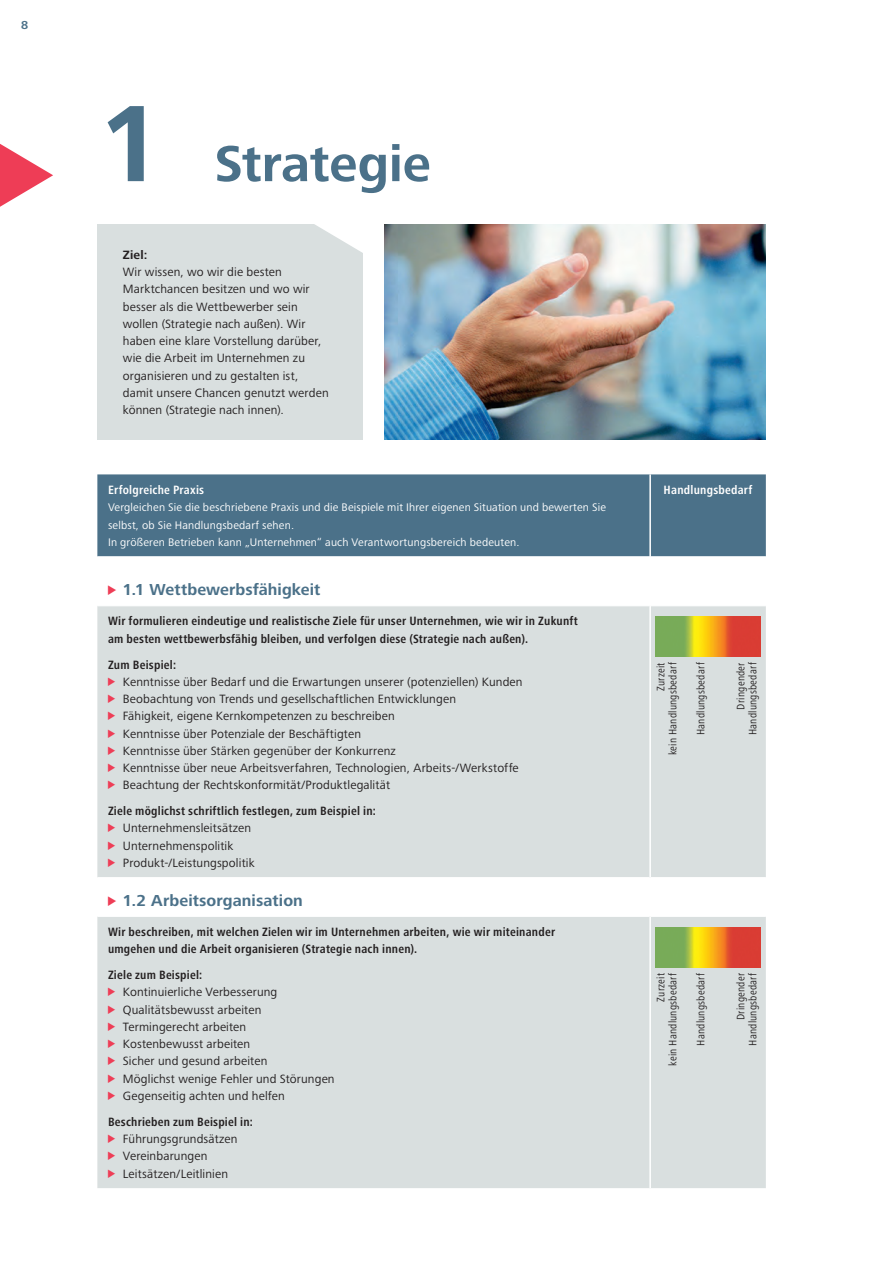
<style>
.page{position:relative;width:893px;height:1263px;background:#fff}
.page>*{position:absolute;margin:0;border:0;box-sizing:border-box;transform-origin:0 0}
.t1{font:700 112.5px "Frutiger Next Pro";color:#4b7189}
.Kapitel_Head___35_pt{font:700 52.5px "Frutiger Next Pro";letter-spacing:-.005em;color:#4b7189}
.Head_Text___11_pt{font:700 16.5px "Frutiger Next Pro";letter-spacing:.005em;color:#4b7189}
.Zielbox_Copy{font:12.45px/17.2px "Frutiger Next Pro";letter-spacing:.01em;color:#231f20}
.Bold_Condensed_Flatt{font:700 condensed 12.45px/17.2px "Frutiger Next Pro";letter-spacing:.015em;color:#231f20}
.Copy_1{font:700 condensed 12.45px "Frutiger Next Pro";letter-spacing:.015em;color:#231f20}
.Copy__Bold_Condensed{font:700 condensed 12.45px "Frutiger Next Pro";letter-spacing:.02em;color:#231f20}
.Copy__Bold_Condensed-2{font:700 condensed 12.45px "Frutiger Next Pro";letter-spacing:.015em;color:#fff}
.Zielbox_Copy-2{font:700 12.45px "Frutiger Next Pro";color:#231f20}
.t2{font:700 12px "Frutiger Next Pro";color:#4b7189}
.Copy_1-2{font:11.4px/17.2px "Frutiger Next Pro";letter-spacing:.015em;color:#fff}
.t3{font:condensed 11.25px/12px "Frutiger Next Pro";letter-spacing:.02em;color:#231f20;text-align:right}
.s1{font-family:"INQA Triangel";font-weight:400;font-size:12px;color:#ee3d56}
.s2{font-family:"INQA Triangel";font-size:10.5px;color:#ee3d56}
</style>
<div class="page">
<svg style="left:0;top:144px;width:53px;height:63px"></svg>
<img style="left:384px;top:224px;width:381px;height:216px">
<div style="left:97px;top:224px;width:266px;height:216px;background:#d9dfdf"></div>
<svg style="left:315px;top:224px;width:48px;height:29px"></svg>
<div style="left:97px;top:474px;width:669px;height:82px;background:#4b7189"></div>
<svg style="left:97px;top:606px;width:669px;height:582px;background:#dbe1e1"></svg>
<hr style="left:97px;top:877px;width:552px;height:1px;background:#fff">
<hr style="left:651px;top:877px;width:115px;height:1px;background:#fff">
<hr style="left:97px;top:916px;width:552px;height:1px;background:#fff">
<hr style="left:651px;top:916px;width:115px;height:1px;background:#fff">
<hr style="left:649px;top:474px;width:2px;height:82px;background:#fff">
<hr style="left:649px;top:606px;width:2px;height:271px;background:#fff">
<hr style="left:649px;top:877px;width:2px;height:39px;background:#fff">
<hr style="left:649px;top:916px;width:2px;height:272px;background:#fff">
<img style="left:655px;top:616px;width:106px;height:40px">
<img style="left:655px;top:927px;width:106px;height:40px">
<p class="t2" style="left:21px;top:18px;width:9px">8</p>
<p class="t1" style="left:97px;top:79px;width:68px">1</p>
<p class="Kapitel_Head___35_pt" style="left:214px;top:134px;width:218px">Strategie</p>
<p class="Zielbox_Copy-2" style="left:123px;top:247px;width:26px">Ziel:</p>
<p class="Zielbox_Copy" style="left:123px;top:263px;width:207px">Wir wissen, wo wir die besten Marktchancen besitzen und wo wir besser als die Wettbewerber sein wollen (Strategie nach außen). Wir haben eine klare Vorstellung darüber, wie die Arbeit im Unternehmen zu organisieren und zu gestalten ist, damit unsere Chancen genutzt werden können (Strategie nach innen).</p>
<p class="Copy__Bold_Condensed-2" style="left:108px;top:483px;width:98px">Erfolgreiche Praxis</p>
<p class="Copy_1-2" style="left:108px;top:499px;width:499px">Vergleichen Sie die beschriebene Praxis und die Beispiele mit Ihrer eigenen Situation und bewerten Sie selbst, ob Sie Handlungsbedarf sehen.</p>
<p class="Copy_1-2" style="left:108px;top:533px;width:413px">In größeren Betrieben kann „Unternehmen“ auch Verantwortungsbereich bedeuten.</p>
<p class="Head_Text___11_pt" style="left:108px;top:580px;width:214px"><span class="s1">&gt;</span> 1.1 Wettbewerbsfähigkeit</p>
<p class="Bold_Condensed_Flatt" style="left:108px;top:613px;width:471px">Wir formulieren eindeutige und realistische Ziele für unser Unternehmen, wie wir in Zukunft am besten wettbewerbsfähig bleiben, und verfolgen diese (Strategie nach außen).</p>
<p class="Copy_1" style="left:108px;top:657px;width:70px">Zum Beispiel:</p>
<p class="Zielbox_Copy" style="left:108px;top:673px;width:416px"><span class="s2">&gt;</span> Kenntnisse über Bedarf und die Erwartungen unserer (potenziellen) Kunden</p>
<p class="Zielbox_Copy" style="left:108px;top:690px;width:350px"><span class="s2">&gt;</span> Beobachtung von Trends und gesellschaftlichen Entwicklungen</p>
<p class="Zielbox_Copy" style="left:108px;top:707px;width:288px"><span class="s2">&gt;</span> Fähigkeit, eigene Kernkompetenzen zu beschreiben</p>
<p class="Zielbox_Copy" style="left:108px;top:725px;width:255px"><span class="s2">&gt;</span> Kenntnisse über Potenziale der Beschäftigten</p>
<p class="Zielbox_Copy" style="left:108px;top:742px;width:289px"><span class="s2">&gt;</span> Kenntnisse über Stärken gegenüber der Konkurrenz</p>
<p class="Zielbox_Copy" style="left:108px;top:759px;width:412px"><span class="s2">&gt;</span> Kenntnisse über neue Arbeitsverfahren, Technologien, Arbeits-/Werkstoffe</p>
<p class="Zielbox_Copy" style="left:108px;top:776px;width:284px"><span class="s2">&gt;</span> Beachtung der Rechtskonformität/Produktlegalität</p>
<p class="Copy_1" style="left:108px;top:804px;width:269px">Ziele möglichst schriftlich festlegen, zum Beispiel in:</p>
<p class="Zielbox_Copy" style="left:108px;top:820px;width:145px"><span class="s2">&gt;</span> Unternehmensleitsätzen</p>
<p class="Zielbox_Copy" style="left:108px;top:837px;width:127px"><span class="s2">&gt;</span> Unternehmenspolitik</p>
<p class="Zielbox_Copy" style="left:108px;top:854px;width:148px"><span class="s2">&gt;</span> Produkt-/Leistungspolitik</p>
<p class="Head_Text___11_pt" style="left:108px;top:891px;width:196px"><span class="s1">&gt;</span> 1.2 Arbeitsorganisation</p>
<p class="Bold_Condensed_Flatt" style="left:108px;top:923px;width:449px">Wir beschreiben, mit welchen Zielen wir im Unternehmen arbeiten, wie wir miteinander umgehen und die Arbeit organisieren (Strategie nach innen).</p>
<p class="Copy__Bold_Condensed" style="left:108px;top:968px;width:96px">Ziele zum Beispiel:</p>
<p class="Zielbox_Copy" style="left:108px;top:983px;width:171px"><span class="s2">&gt;</span> Kontinuierliche Verbesserung</p>
<p class="Zielbox_Copy" style="left:108px;top:1001px;width:155px"><span class="s2">&gt;</span> Qualitätsbewusst arbeiten</p>
<p class="Zielbox_Copy" style="left:108px;top:1018px;width:140px"><span class="s2">&gt;</span> Termingerecht arbeiten</p>
<p class="Zielbox_Copy" style="left:108px;top:1035px;width:144px"><span class="s2">&gt;</span> Kostenbewusst arbeiten</p>
<p class="Zielbox_Copy" style="left:108px;top:1052px;width:161px"><span class="s2">&gt;</span> Sicher und gesund arbeiten</p>
<p class="Zielbox_Copy" style="left:108px;top:1070px;width:228px"><span class="s2">&gt;</span> Möglichst wenige Fehler und Störungen</p>
<p class="Zielbox_Copy" style="left:108px;top:1087px;width:178px"><span class="s2">&gt;</span> Gegenseitig achten und helfen</p>
<p class="Copy__Bold_Condensed" style="left:108px;top:1114px;width:146px">Beschrieben zum Beispiel in:</p>
<p class="Zielbox_Copy" style="left:108px;top:1130px;width:131px"><span class="s2">&gt;</span> Führungsgrundsätzen</p>
<p class="Zielbox_Copy" style="left:108px;top:1147px;width:101px"><span class="s2">&gt;</span> Vereinbarungen</p>
<p class="Zielbox_Copy" style="left:108px;top:1165px;width:122px"><span class="s2">&gt;</span> Leitsätzen/Leitlinien</p>
<p class="Copy__Bold_Condensed-2" style="left:664px;top:483px;width:90px">Handlungsbedarf</p>
<p class="t3" style="left:655px;top:755px;width:94px;rotate:-90deg">Zurzeit<br>kein Handlungsbedarf</p>
<p class="t3" style="left:695px;top:735px;width:74px;rotate:-90deg">Handlungsbedarf</p>
<p class="t3" style="left:735px;top:735px;width:74px;rotate:-90deg">Dringender<br>Handlungsbedarf</p>
<p class="t3" style="left:655px;top:1066px;width:94px;rotate:-90deg">Zurzeit<br>kein Handlungsbedarf</p>
<p class="t3" style="left:695px;top:1046px;width:74px;rotate:-90deg">Handlungsbedarf</p>
<p class="t3" style="left:735px;top:1046px;width:74px;rotate:-90deg">Dringender<br>Handlungsbedarf</p>
</div>
